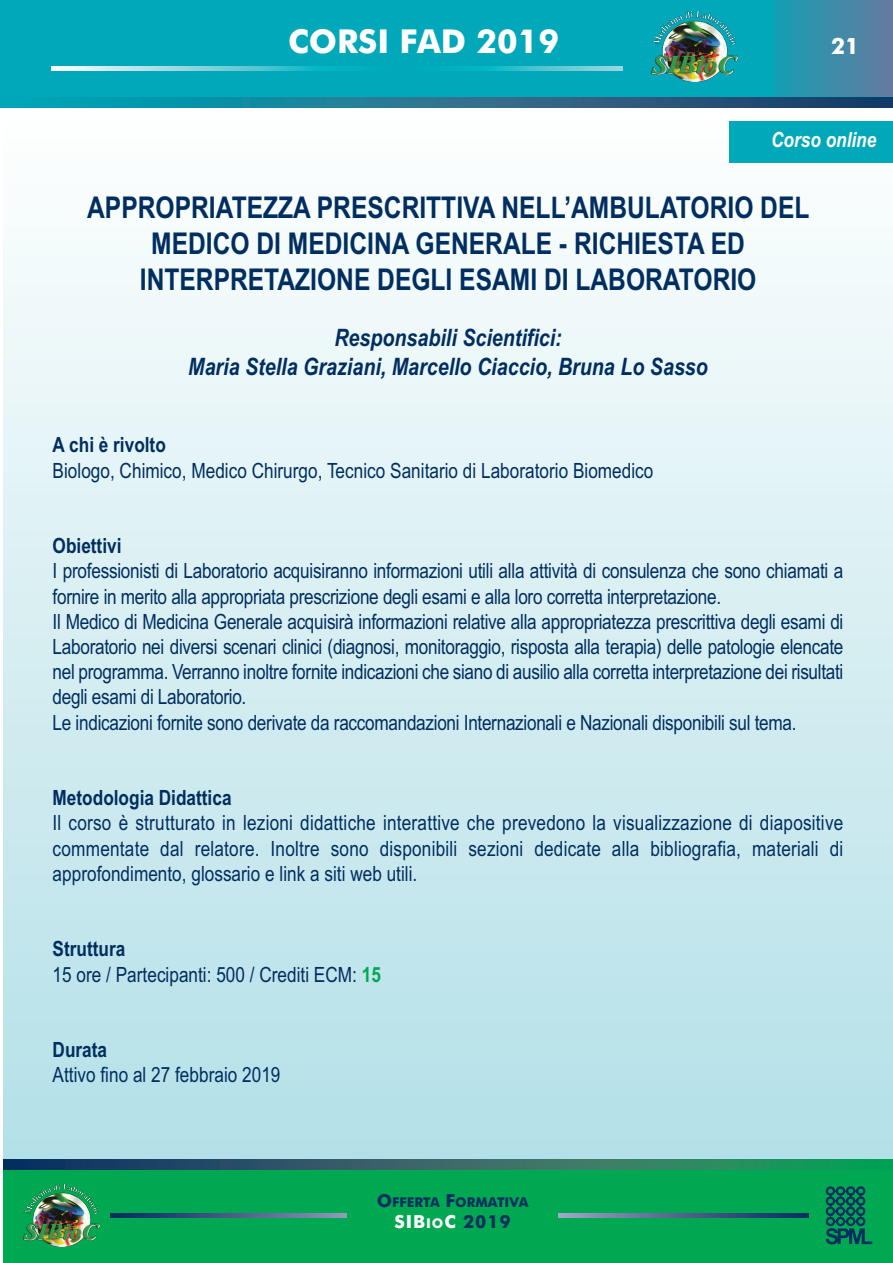
<style>
.page{position:relative;width:893px;height:1263px;background:#fff}
.page>*{position:absolute;margin:0;border:0;box-sizing:border-box;transform-origin:0 0}
.t1{font:700 33px "Futura BT";color:#fff}
.t2{font:700 30px/36px "Arial Narrow";color:#002e60;text-align:center}
.t3{font:italic 700 24px "Arial Narrow";color:#002e60}
.t4{font:700 22.5px "Futura BT";color:#fff}
.t5{font:21px/25.2px "Arial Narrow";letter-spacing:-.015em;color:#002e60;text-align:justify}
.t6{font:700 21px "Arial Narrow";color:#002e60}
.t7{font:italic 700 21px "Arial Narrow";color:#fff}
.t8{font:700 18px "Futura BT";letter-spacing:.05em;color:#fff}
.t9{font:700 13.5px "Futura BT";color:#002e60}
.s1{font-weight:700;color:#00a851}
.s2{font-size:18px}
.s3{font-size:13.5px}
.s4{color:#002e60}
</style>
<div class="page">
<div style="left:3px;top:123px;width:890px;height:1120px;background:linear-gradient(to bottom,#fdfefe,#acdde5)"></div>
<div style="left:3px;top:1168px;width:890px;height:95px;background:#00a851"></div>
<svg style="left:3px;top:1159px;width:890px;height:10px"></svg>
<svg style="left:111px;top:1213px;width:698px;height:4px"></svg>
<img style="left:23px;top:1184px;width:76px;height:62px">
<div style="left:348px;top:1193px;width:210px;height:45px;background:#00a851"></div>
<svg style="left:826px;top:1186px;width:46px;height:58px"></svg>
<div style="left:0;top:0;width:893px;height:106px;background:#00a8b9"></div>
<svg style="left:0;top:97px;width:893px;height:10px"></svg>
<svg style="left:51px;top:66px;width:572px;height:4px"></svg>
<img style="left:651px;top:11px;width:87px;height:71px">
<div style="left:773px;top:0;width:120px;height:97px;background:linear-gradient(to right,#139fb4,#667a9e)"></div>
<div style="left:729px;top:121px;width:164px;height:42px;background:#00a8b9"></div>
<p class="t1" style="left:288px;top:23px;width:272px">CORSI FAD 2019</p>
<p class="t4" style="left:831px;top:33px;width:30px">21</p>
<p class="t7" style="left:771px;top:132px;width:107px">Corso online</p>
<p class="t2" style="left:87px;top:192px;width:724px">APPROPRIATEZZA PRESCRITTIVA NELL’AMBULATORIO DEL<br>MEDICO DI MEDICINA GENERALE - RICHIESTA ED<br>INTERPRETAZIONE DEGLI ESAMI DI LABORATORIO</p>
<p class="t3" style="left:334px;top:329px;width:229px">Responsabili Scientifici:</p>
<p class="t3" style="left:188px;top:358px;width:521px">Maria Stella Graziani, Marcello Ciaccio, Bruna Lo Sasso</p>
<p class="t6" style="left:53px;top:437px;width:115px">A chi è rivolto</p>
<p class="t5" style="left:53px;top:460px;width:602px">Biologo, Chimico, Medico Chirurgo, Tecnico Sanitario di Laboratorio Biomedico</p>
<p class="t6" style="left:53px;top:538px;width:70px">Obiettivi</p>
<p class="t5" style="left:53px;top:560px;width:792px">I professionisti di Laboratorio acquisiranno informazioni utili alla attività di consulenza che sono chiamati a fornire in merito alla appropriata prescrizione degli esami e alla loro corretta interpretazione.</p>
<p class="t5" style="left:53px;top:611px;width:792px">Il Medico di Medicina Generale acquisirà informazioni relative alla appropriatezza prescrittiva degli esami di Laboratorio nei diversi scenari clinici (diagnosi, monitoraggio, risposta alla terapia) delle patologie elencate nel programma. Verranno inoltre fornite indicazioni che siano di ausilio alla corretta interpretazione dei risultati degli esami di Laboratorio.</p>
<p class="t5" style="left:53px;top:712px;width:745px">Le indicazioni fornite sono derivate da raccomandazioni Internazionali e Nazionali disponibili sul tema.</p>
<p class="t6" style="left:53px;top:790px;width:180px">Metodologia Didattica</p>
<p class="t5" style="left:53px;top:812px;width:792px">Il corso è strutturato in lezioni didattiche interattive che prevedono la visualizzazione di diapositive commentate dal relatore. Inoltre sono disponibili sezioni dedicate alla bibliografia, materiali di approfondimento, glossario e link a siti web utili.</p>
<p class="t6" style="left:53px;top:941px;width:74px">Struttura</p>
<p class="t5" style="left:53px;top:964px;width:330px">15 ore / Partecipanti: 500 / Crediti ECM: <span class="s1">15</span></p>
<p class="t6" style="left:53px;top:1042px;width:56px">Durata</p>
<p class="t5" style="left:53px;top:1064px;width:229px">Attivo fino al 27 febbraio 2019</p>
<p class="t9" style="left:377px;top:1194px;width:153px"><span class="s2">O</span>FFERTA <span class="s2">F</span>ORMATIVA</p>
<p class="t8" style="left:394px;top:1211px;width:118px">SIB<span class="s3">IO</span>C <span class="s4">2019</span></p>
</div>
